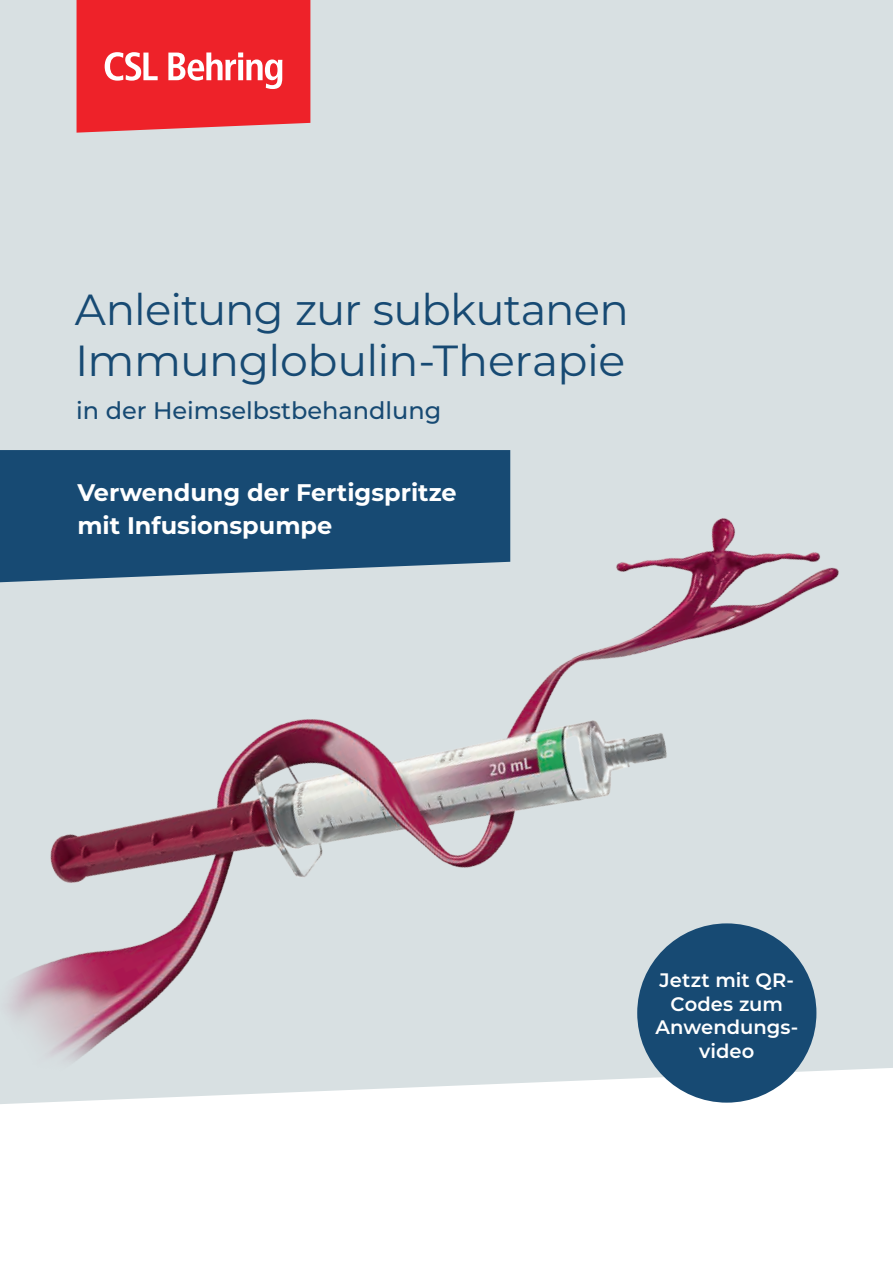
<style>
.page{position:relative;width:893px;height:1263px;background:#fff}
.page>*{position:absolute;margin:0;border:0;box-sizing:border-box;transform-origin:0 0}
.t1{font:43.5px/51px "Montserrat";letter-spacing:-.02em;color:#174a73}
.t2{font:700 24px/33px "Montserrat";color:#fff}
.t3{font:500 24px "Montserrat";color:#174a73}
.t4{font:600 19.5px/23.4px "Montserrat";letter-spacing:.005em;color:#fff;text-align:center}
</style>
<div class="page">
<div style="left:0;top:0;width:893px;height:435px;background:#d8e0e2"></div>
<svg style="left:77px;top:0;width:233px;height:133px;background:#ee393f"></svg>
<img style="left:0;top:435px;width:893px;height:669px">
<p class="t1" style="left:75px;top:282px;width:555px">Anleitung zur subkutanen<br>Immunglobulin-Therapie</p>
<p class="t3" style="left:76px;top:393px;width:367px">in der Heimselbstbehandlung</p>
<p class="t2" style="left:77px;top:475px;width:381px">Verwendung der Fertigspritze mit Infusionspumpe</p>
<p class="t4" style="left:655px;top:968px;width:142px">Jetzt mit QR-<br>Codes zum<br>Anwendungs&shy;video</p>
</div>
